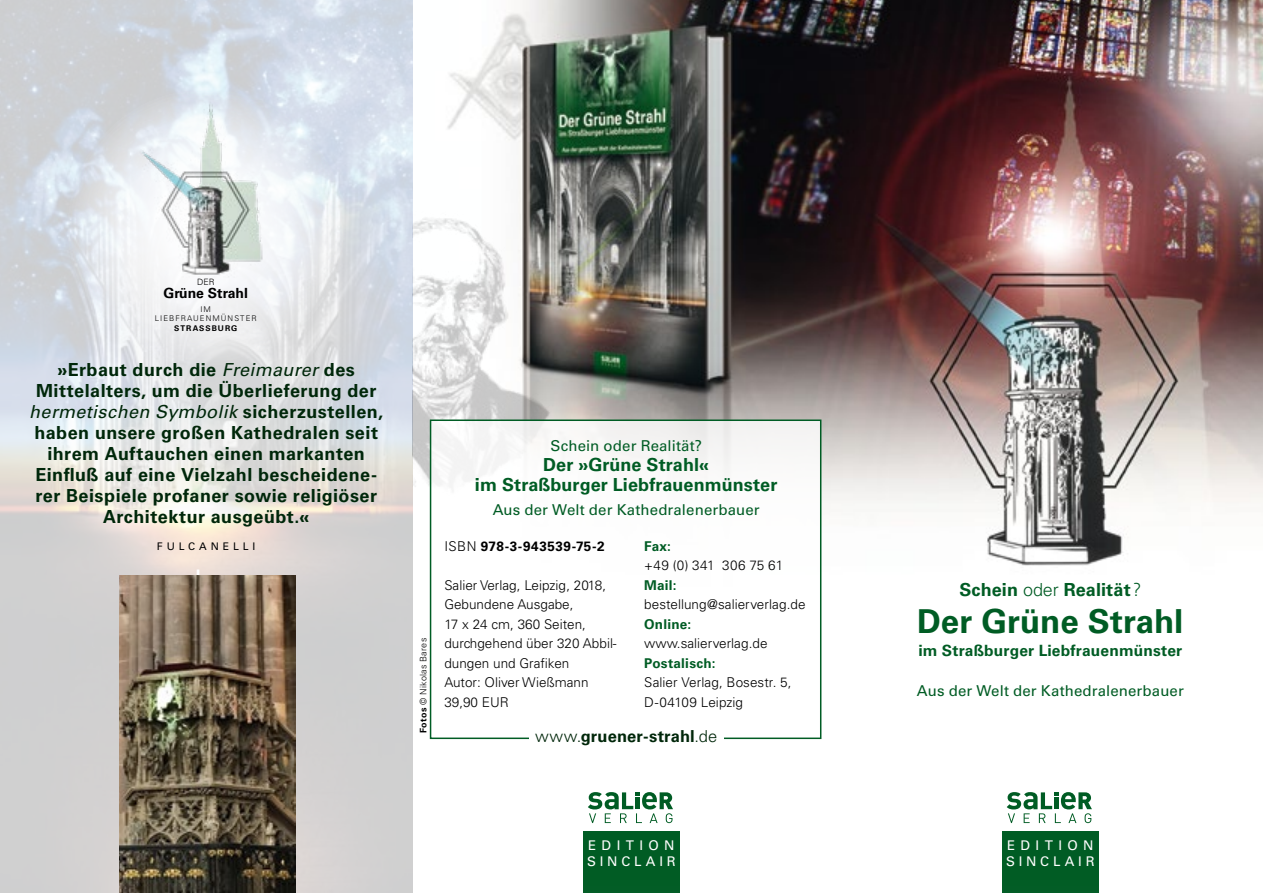
<style>
.page{position:relative;width:1263px;height:893px;background:#fff}
.page>*{position:absolute;margin:0;border:0;box-sizing:border-box;transform-origin:0 0}
.t1{font:700 33px "Univers LT Std";color:#005c24}
.t2{font:700 18px/21px "Univers LT Std";letter-spacing:.025em;color:#00270a;text-align:center}
.t3{font:700 18px/19.8px "Univers LT Std";letter-spacing:.005em;color:#005c24;text-align:center}
.t4{font:700 16.5px "Univers LT Std";letter-spacing:.005em;color:#00270a}
.t5{font:700 15.6px "Univers LT Std";letter-spacing:.01em;color:#005c24}
.t6{font:15px "Univers LT Std";letter-spacing:.01em;color:#005c24}
.t7{font:700 13.95px "Univers LT Std";color:#000}
.t8{font:300 13.5px/19.5px "Univers LT Std";color:#000}
.t9{font:700 13.5px "Univers LT Std";letter-spacing:.015em;color:#005c24}
.t10{font:700 13.5px "Univers LT Std";letter-spacing:.04em;color:#000}
.t11{font:300 13.5px "Univers LT Std";letter-spacing:.03em;color:#000}
.t12{font:13.35px/16.4px "Univers LT Std";letter-spacing:.32em;color:#fff}
.t13{font:10.5px "Univers LT Std";letter-spacing:.37em;color:#000}
.t14{font:300 9px "Univers LT Std";letter-spacing:.03em;color:#000}
.t15{font:300 8.7px "Univers LT Std";color:#000}
.t16{font:300 7.8px/9.6px "Univers LT Std";letter-spacing:.13em;color:#000;text-align:center}
.t17{font:700 7.8px "Univers LT Std";letter-spacing:.125em;color:#000}
.s1{font-weight:400;font-style:italic}
.s2{font-weight:700}
.s3{font-weight:300}
</style>
<div class="page">
<img style="left:412px;top:0;width:851px;height:893px">
<svg style="left:0;top:0;width:412px;height:893px;background:#d6d8da"></svg>
<div style="left:1002px;top:832px;width:96px;height:61px;background:#005c24"></div>
<svg style="left:1007px;top:792px;width:85px;height:31px"></svg>
<div style="left:583px;top:832px;width:96px;height:61px;background:#005c24"></div>
<svg style="left:588px;top:792px;width:85px;height:31px"></svg>
<img style="left:119px;top:575px;width:176px;height:318px">
<img style="left:412px;top:200px;width:155px;height:320px">
<div style="left:431px;top:420px;width:390px;height:318px;background:#fff"></div>
<div style="left:430px;top:419px;width:391px;height:320px;border:2px solid #005c24"></div>
<div style="left:529px;top:730px;width:194px;height:32px;background:#fff"></div>
<svg style="left:65px;top:87px;width:281px;height:281px;fill:#e9ecf0"></svg>
<img style="left:130px;top:102px;width:142px;height:175px">
<p class="t15" style="left:197px;top:277px;width:19px">DER</p>
<p class="t7" style="left:163px;top:285px;width:86px">Grüne Strahl</p>
<p class="t16" style="left:155px;top:304px;width:103px">IM<br>LIEBFRAUENMÜNSTER</p>
<p class="t17" style="left:174px;top:324px;width:65px">STRASSBURG</p>
<p class="t2" style="left:29px;top:360px;width:355px">»Erbaut durch die <span class="s1">Freimaurer</span> des Mittelalters, um die Überlieferung der <span class="s1">hermetischen Symbolik</span> sicherzustellen, haben unsere großen Kathedralen seit ihrem Auftauchen einen markanten Einfluß auf eine Vielzahl bescheidene&shy;rer Beispiele profaner sowie religiöser Architektur ausgeübt.«</p>
<p class="t13" style="left:157px;top:540px;width:100px">FULCANELLI</p>
<p class="t14" style="left:418px;top:733px;width:96px;rotate:-90deg"><span class="s2">Fotos</span> © Nikolas Bares</p>
<p class="t6" style="left:550px;top:437px;width:153px">Schein oder Realität?</p>
<p class="t3" style="left:475px;top:455px;width:304px">Der »Grüne Strahl«<br>im Straßburger Liebfrauenmünster</p>
<p class="t6" style="left:493px;top:501px;width:268px">Aus der Welt der Kathedralenerbauer</p>
<p class="t10" style="left:444px;top:538px;width:162px"><span class="s3">ISBN</span> 978-3-943539-75-2</p>
<p class="t8" style="left:444px;top:575px;width:174px">Salier Verlag, Leipzig, 2018,<br>Gebundene Ausgabe,<br>17 x 24 cm, 360 Seiten, durchgehend über 320 Abbil&shy;dungen und Grafiken<br>Autor: Oliver Wießmann<br>39,90 EUR</p>
<p class="t9" style="left:644px;top:538px;width:28px">Fax:</p>
<p class="t11" style="left:644px;top:557px;width:140px">+49 (0) 341 306 75 61</p>
<p class="t9" style="left:644px;top:577px;width:34px">Mail:</p>
<p class="t8" style="left:644px;top:595px;width:163px">bestellung@salierverlag.de</p>
<p class="t9" style="left:644px;top:616px;width:48px">Online:</p>
<p class="t8" style="left:644px;top:634px;width:125px">www.salierverlag.de</p>
<p class="t9" style="left:644px;top:655px;width:73px">Postalisch:</p>
<p class="t8" style="left:644px;top:673px;width:149px">Salier Verlag, Bosestr. 5,<br>D-04109 Leipzig</p>
<p class="t4" style="left:535px;top:726px;width:183px"><span class="s3">www.</span>gruener-strahl<span class="s3">.de</span></p>
<p class="t12" style="left:587px;top:837px;width:90px">EDITION<br>SINCLAIR</p>
<p class="t3" style="left:959px;top:580px;width:183px">Schein <span class="s3">oder</span> Realität<span class="s3">?</span></p>
<h1 class="t1" style="left:917px;top:602px;width:268px">Der Grüne Strahl</h1>
<p class="t5" style="left:918px;top:641px;width:265px">im Straßburger Liebfrauenmünster</p>
<p class="t6" style="left:917px;top:681px;width:268px">Aus der Welt der Kathedralenerbauer</p>
<p class="t12" style="left:1006px;top:837px;width:90px">EDITION<br>SINCLAIR</p>
</div>
